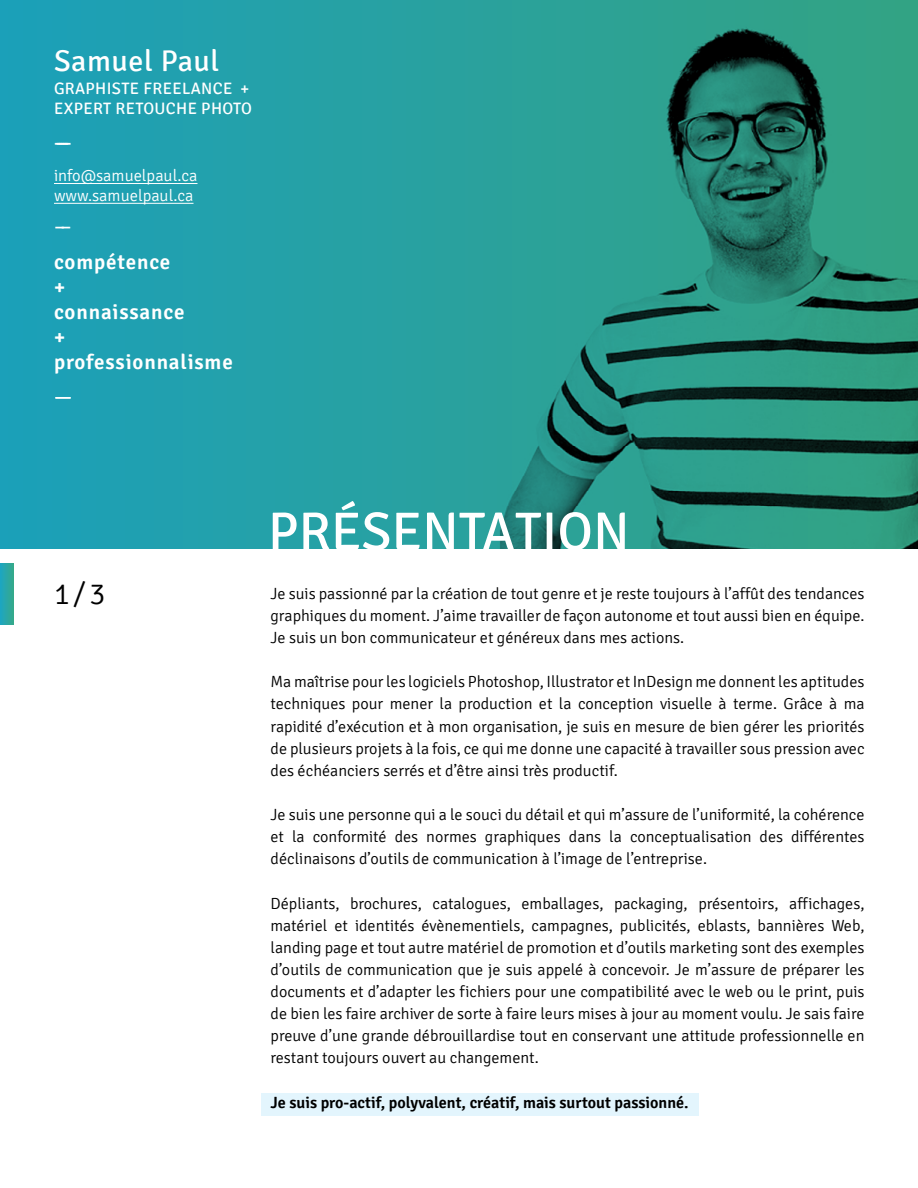
<style>
.page{position:relative;width:918px;height:1188px;background:#fff}
.page>*{position:absolute;margin:0;border:0;box-sizing:border-box;transform-origin:0 0}
.t1{font:54px "Signika";color:#fff}
.t2{font:30px "Signika";letter-spacing:.02em;color:#fff}
.t3{font:300 30px "Signika";color:#000}
.t4{font:600 21px/25.2px "Signika";letter-spacing:.04em;color:#fff}
.t5{font:21px "Signika";color:#fff}
.t6{font:19.5px "Signika";color:#fff}
.t7{font:16.5px/19.8px "Signika";letter-spacing:.02em;color:#fff}
.t8{font:300 16.5px/19.8px "Signika";color:#fff}
.t9{font:300 16.2px/22px "Signika";color:#000;text-align:justify}
.t10{font:600 16.2px "Signika";color:#000}
</style>
<div class="page">
<div style="left:261px;top:1093px;width:438px;height:23px;background:#e3f5fd"></div>
<img style="left:0;top:0;width:918px;height:549px">
<svg style="left:55px;top:397px;width:16px;height:2px"></svg>
<svg style="left:0;top:563px;width:14px;height:62px"></svg>
<hr style="left:54px;top:183px;width:144px;height:1px;background:#fff">
<hr style="left:54px;top:203px;width:140px;height:1px;background:#fff">
<h2 class="t2" style="left:54px;top:44px;width:167px">Samuel Paul</h2>
<p class="t7" style="left:54px;top:79px;width:200px">GRAPHISTE FREELANCE +<br>EXPERT RETOUCHE PHOTO</p>
<p class="t6" style="left:54px;top:131px;width:19px">------</p>
<p class="t8" style="left:54px;top:166px;width:145px">info@samuelpaul.ca www.samuelpaul.ca</p>
<p class="t5" style="left:54px;top:214px;width:19px">––</p>
<p class="t4" style="left:54px;top:249px;width:180px">compétence<br>+<br>connaissance<br>+ professionnalisme</p>
<h2 class="t3" style="left:54px;top:578px;width:53px">1/3</h2>
<h1 class="t1" style="left:268px;top:501px;width:363px">PRÉSENTATION</h1>
<p class="t9" style="left:271px;top:583px;width:596px">Je suis passionné par la création de tout genre et je reste toujours à l’affût des tendances graphiques du moment. J’aime travailler de façon autonome et tout aussi bien en équipe.<br>Je suis un bon communicateur et généreux dans mes actions.</p>
<p class="t9" style="left:271px;top:671px;width:596px">Ma maîtrise pour les logiciels Photoshop, Illustrator et InDesign me donnent les aptitudes techniques pour mener la production et la conception visuelle à terme. Grâce à ma rapidité d’exécution et à mon organisation, je suis en mesure de bien gérer les priorités de plusieurs projets à la fois, ce qui me donne une capacité à travailler sous pression avec des échéanciers serrés et d’être ainsi très productif.</p>
<p class="t9" style="left:271px;top:804px;width:595px">Je suis une personne qui a le souci du détail et qui m’assure de l’uniformité, la cohérence et la conformité des normes graphiques dans la conceptualisation des différentes déclinaisons d’outils de communication à l’image de l’entreprise.</p>
<p class="t9" style="left:271px;top:892px;width:596px">Dépliants, brochures, catalogues, emballages, packaging, présentoirs, affichages, matériel et identités évènementiels, campagnes, publicités, eblasts, bannières Web, landing page et tout autre matériel de promotion et d’outils marketing sont des exemples d’outils de communication que je suis appelé à concevoir. Je m’assure de préparer les documents et d’adapter les fichiers pour une compatibilité avec le web ou le print, puis de bien les faire archiver de sorte à faire leurs mises à jour au moment voulu. Je sais faire preuve d’une grande débrouillardise tout en conservant une attitude professionnelle en restant toujours ouvert au changement.</p>
<p class="t10" style="left:271px;top:1093px;width:420px">Je suis pro-actif, polyvalent, créatif, mais surtout passionné.</p>
</div>
